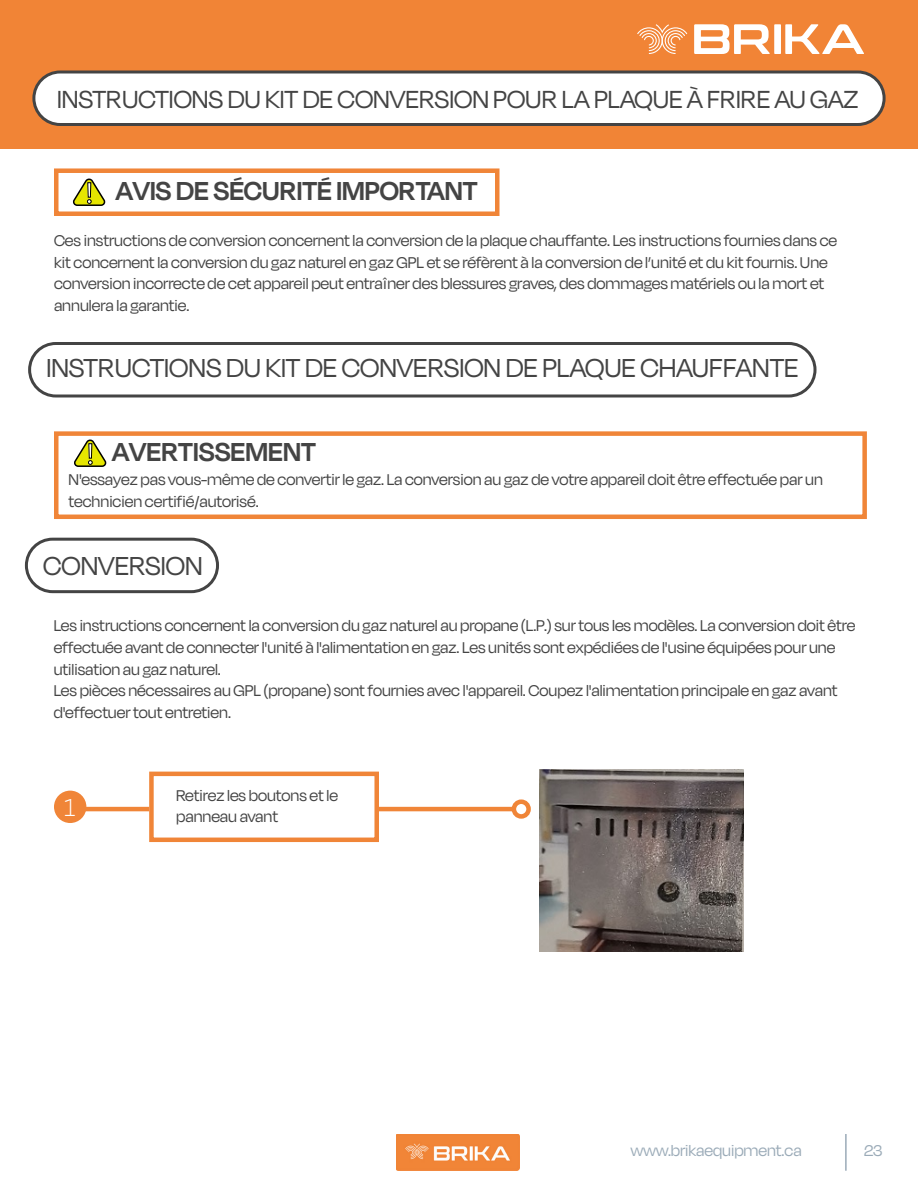
<style>
.page{position:relative;width:918px;height:1188px;background:#fff}
.page>*{position:absolute;margin:0;border:0;box-sizing:border-box;transform-origin:0 0}
.t1{font:30px "Degular Display";color:#444}
.WARNING{font:600 30px "Degular Display";color:#444}
.t2{font:28.5px "Degular Display";color:#444}
.t3{font:100 28.2px "Degular Display";color:#fff}
.t4{font:18px/21.6px "Degular Display";color:#444}
.t5{font:18px "Degular Display";color:#9babb8}
.s1{font-family:"Myriad Pro";font-weight:400;font-size:30.15px;color:#fff}
</style>
<div class="page">
<div style="left:28px;top:342px;width:789px;height:56px;border:3px solid #444;border-radius:26px"></div>
<div style="left:25px;top:538px;width:194px;height:55px;border:3px solid #444;border-radius:26px"></div>
<svg style="left:74px;top:440px;width:33px;height:27px"></svg>
<div style="left:54px;top:431px;width:813px;height:88px;border:4px solid #f08538"></div>
<div style="left:54px;top:168px;width:446px;height:48px;border:4px solid #f08538"></div>
<svg style="left:73px;top:179px;width:33px;height:27px"></svg>
<div style="left:0;top:0;width:918px;height:149px;background:#f18436"></div>
<div style="left:54px;top:791px;width:32px;height:32px;background:#f08538;border-radius:50%"></div>
<div style="left:149px;top:772px;width:230px;height:70px;border:4px solid #f08538"></div>
<div style="left:512px;top:799px;width:19px;height:20px;border:4px solid #f08538;border-radius:50%"></div>
<hr style="left:379px;top:807px;width:133px;height:4px;background:#f08538">
<hr style="left:82px;top:807px;width:67px;height:4px;background:#f08538">
<img style="left:539px;top:770px;width:204px;height:181px">
<img style="left:397px;top:1134px;width:123px;height:37px">
<hr style="left:845px;top:1134px;width:2px;height:37px;background:#9babb8">
<svg style="left:694px;top:24px;width:76px;height:30px"></svg>
<div style="left:774px;top:24px;width:7px;height:30px;background:#fff"></div>
<svg style="left:785px;top:24px;width:79px;height:30px"></svg>
<svg style="left:637px;top:24px;width:50px;height:30px"></svg>
<div style="left:34px;top:72px;width:850px;height:52px;background:#fff;border-radius:26px"></div>
<div style="left:32px;top:70px;width:854px;height:56px;border:3px solid #444;border-radius:26px"></div>
<p class="t2" style="left:57px;top:83px;width:803px">INSTRUCTIONS DU KIT DE CONVERSION POUR LA PLAQUE À FRIRE AU GAZ</p>
<p class="WARNING" style="left:86px;top:173px;width:393px"><span class="s1">!</span> AVIS DE SÉCURITÉ IMPORTANT</p>
<p class="t4" style="left:54px;top:229px;width:785px">Ces instructions de conversion concernent la conversion de la plaque chauffante. Les instructions fournies dans ce kit concernent la conversion du gaz naturel en gaz GPL et se réfèrent à la conversion de l’unité et du kit fournis. Une conversion incorrecte de cet appareil peut entraîner des blessures graves, des dommages matériels ou la mort et annulera la garantie.</p>
<p class="t1" style="left:46px;top:351px;width:754px">INSTRUCTIONS DU KIT DE CONVERSION DE PLAQUE CHAUFFANTE</p>
<p class="WARNING" style="left:87px;top:434px;width:231px"><span class="s1">!</span> AVERTISSEMENT</p>
<p class="t4" style="left:69px;top:468px;width:756px">N'essayez pas vous-même de convertir le gaz. La conversion au gaz de votre appareil doit être effectuée par un technicien certifié/autorisé.</p>
<p class="t1" style="left:43px;top:548px;width:161px">CONVERSION</p>
<p class="t4" style="left:54px;top:615px;width:803px">Les instructions concernent la conversion du gaz naturel au propane (L.P.) sur tous les modèles. La conversion doit être effectuée avant de connecter l'unité à l'alimentation en gaz. Les unités sont expédiées de l'usine équipées pour une utilisation au gaz naturel.</p>
<p class="t4" style="left:54px;top:679px;width:785px">Les pièces nécessaires au GPL (propane) sont fournies avec l'appareil. Coupez l'alimentation principale en gaz avant d'effectuer tout entretien.</p>
<p class="t3" style="left:64px;top:792px;width:12px">1</p>
<p class="t4" style="left:176px;top:784px;width:163px">Retirez les boutons et le panneau avant</p>
<p class="t5" style="left:631px;top:1140px;width:172px">www.brikaequipment.ca</p>
<p class="t5" style="left:864px;top:1140px;width:20px">23</p>
</div>
